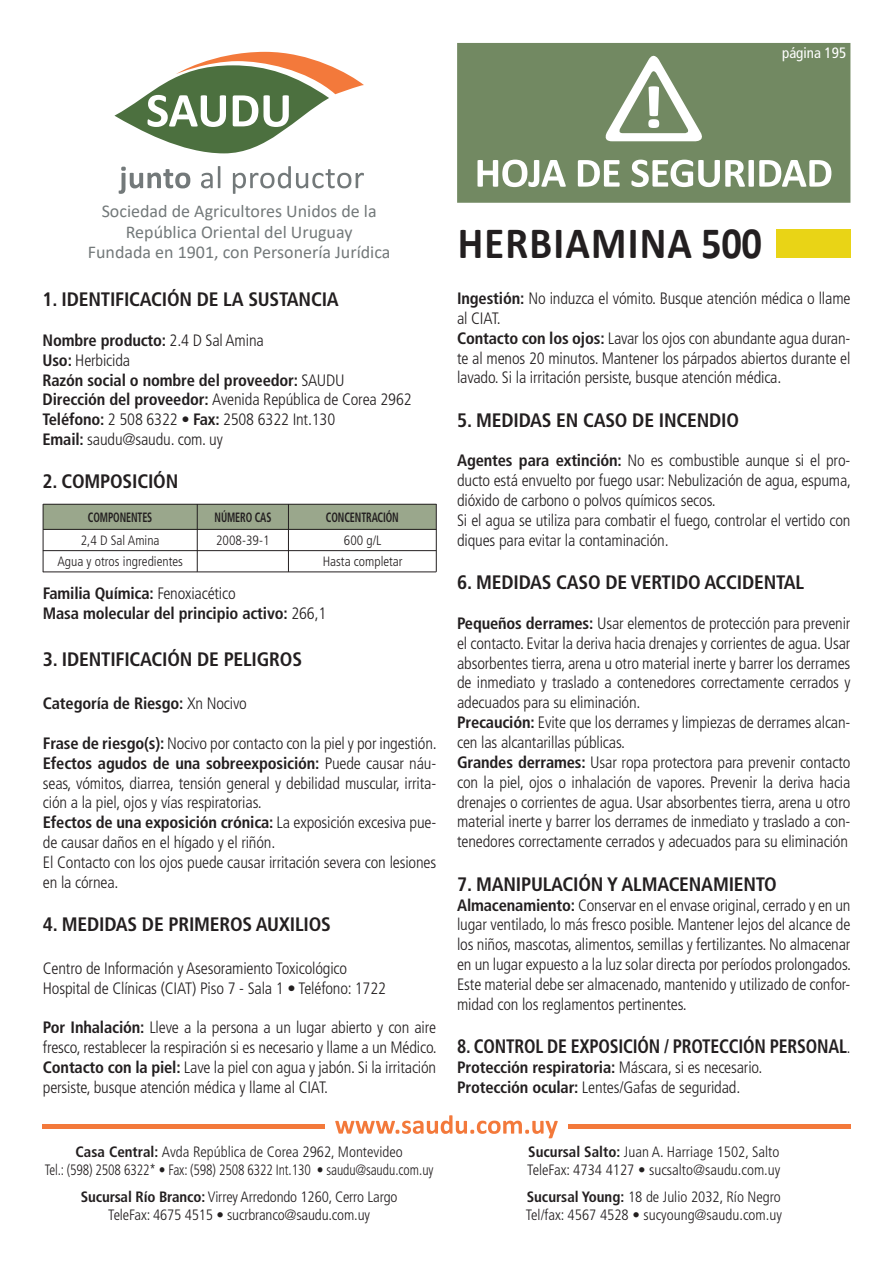
<style>
.page{position:relative;width:893px;height:1263px;background:#fff}
.page>*{position:absolute;margin:0;border:0;box-sizing:border-box;transform-origin:0 0}
.t1{font:700 45px "Calibri";letter-spacing:.03em;color:#231f20;scale:.9 1}
.t2{font:700 condensed 19.5px "Frutiger LT Std";letter-spacing:-.01em;color:#231f20}
.t3{font:700 condensed 19.5px "Frutiger LT Std";letter-spacing:-.01em;color:#231f20;scale:.91 1}
.t4{font:18px/21.6px "Calibri";color:#73797a;text-align:center}
.t5{font:300 condensed 16.5px/19.8px "Frutiger LT Std";letter-spacing:-.01em;color:#231f20}
.t6{font:700 condensed 16.5px/19.8px "Frutiger LT Std";letter-spacing:-.01em;color:#231f20}
.t7{font:300 condensed 15px/18px "Frutiger LT Std";color:#231f20;text-align:center}
.t8{font:condensed 15px "Frutiger LT Std";color:#fff}
.t9{font:300 condensed 13.5px/21px "Frutiger LT Std";color:#231f20;text-align:center}
.t10{font:700 condensed 13.5px "Frutiger LT Std";letter-spacing:-.01em;color:#231f20;scale:.75 1}
.s1{font-weight:700}
.s2{font-weight:300}
.s3{font-weight:300;font-size:16.5px}
</style>
<div class="page">
<svg style="left:457px;top:43px;width:393px;height:160px;background:#829674"></svg>
<svg style="left:119px;top:167px;width:71px;height:27px"></svg>
<svg style="left:201px;top:166px;width:19px;height:22px"></svg>
<svg style="left:233px;top:166px;width:131px;height:28px"></svg>
<svg style="left:114px;top:52px;width:250px;height:101px"></svg>
<div style="left:776px;top:229px;width:74px;height:29px;background:#e9d416"></div>
<svg style="left:43px;top:1125px;width:282px;height:4px"></svg>
<svg style="left:568px;top:1125px;width:282px;height:4px"></svg>
<svg style="left:335px;top:1115px;width:223px;height:23px"></svg>
<div style="left:43px;top:504px;width:154px;height:25px;background:#9aa78c"></div>
<div style="left:197px;top:504px;width:91px;height:25px;background:#9aa78c"></div>
<div style="left:288px;top:504px;width:148px;height:25px;background:#9aa78c"></div>
<hr style="left:43px;top:529px;width:393px;height:1px;background:#231f20">
<hr style="left:43px;top:550px;width:393px;height:1px;background:#231f20">
<hr style="left:43px;top:572px;width:393px;height:1px;background:#231f20">
<hr style="left:197px;top:504px;width:1px;height:68px;background:#231f20">
<hr style="left:288px;top:504px;width:1px;height:68px;background:#231f20">
<hr style="left:436px;top:504px;width:1px;height:68px;background:#231f20">
<hr style="left:43px;top:504px;width:393px;height:1px;background:#231f20">
<hr style="left:43px;top:504px;width:1px;height:68px;background:#231f20">
<p class="t8" style="left:782px;top:45px;width:66px">página 195</p>
<p class="t4" style="left:102px;top:199px;width:276px">Sociedad de Agricultores Unidos de la<br>República Oriental del Uruguay</p>
<p class="t4" style="left:88px;top:240px;width:304px">Fundada en 1901, con Personería Jurídica</p>
<p class="t2" style="left:43px;top:288px;width:298px">1. IDENTIFICACIÓN DE LA SUSTANCIA</p>
<p class="t5" style="left:43px;top:330px;width:371px"><span class="s1">Nombre producto:</span> 2.4 D Sal Amina<br><span class="s1">Uso:</span> Herbicida<br><span class="s1">Razón social o nombre del proveedor:</span> SAUDU<br><span class="s1">Dirección del proveedor:</span> Avenida República de Corea 2962<br><span class="s1">Teléfono:</span> 2 508 6322 • <span class="s1">Fax:</span> 2508 6322 Int.130<br><span class="s1">Email:</span> saudu@saudu. com. uy</p>
<p class="t2" style="left:43px;top:470px;width:137px">2. COMPOSICIÓN</p>
<p class="t10" style="left:88px;top:509px;width:87px">COMPONENTES</p>
<p class="t10" style="left:215px;top:509px;width:77px">NÚMERO CAS</p>
<p class="t10" style="left:326px;top:509px;width:99px">CONCENTRACIÓN</p>
<p class="t9" style="left:216px;top:530px;width:55px">2008-39-1</p>
<p class="t9" style="left:323px;top:530px;width:82px">600 g/L<br>Hasta completar</p>
<p class="t9" style="left:57px;top:530px;width:127px">2,4 D Sal Amina<br>Agua y otros ingredientes</p>
<p class="t6" style="left:43px;top:584px;width:285px">Familia Química: <span class="s2">Fenoxiacético<br></span>Masa molecular del principio activo: <span class="s2">266,1</span></p>
<p class="t2" style="left:43px;top:648px;width:261px">3. IDENTIFICACIÓN DE PELIGROS</p>
<p class="t6" style="left:43px;top:694px;width:206px">Categoría de Riesgo: <span class="s2">Xn Nocivo</span></p>
<p class="t5" style="left:43px;top:733px;width:395px"><span class="s1">Frase de riesgo(s):</span> Nocivo por contacto con la piel y por ingestión.<br><span class="s1">Efectos agudos de una sobreexposición:</span> Puede causar náu&shy;seas, vómitos, diarrea, tensión general y debilidad muscular, irrita&shy;ción a la piel, ojos y vías respiratorias.<br><span class="s1">Efectos de una exposición crónica:</span> La exposición excesiva pue&shy;de causar daños en el hígado y el riñón.<br>El Contacto con los ojos puede causar irritación severa con lesiones en la córnea.</p>
<p class="t2" style="left:43px;top:912px;width:290px">4. MEDIDAS DE PRIMEROS AUXILIOS</p>
<p class="t5" style="left:43px;top:958px;width:345px">Centro de Información y Asesoramiento Toxicológico<br>Hospital de Clínicas (CIAT) Piso 7 - Sala 1 • Teléfono: 1722</p>
<p class="t5" style="left:43px;top:1018px;width:395px;text-align:justify"><span class="s1">Por Inhalación:</span> Lleve a la persona a un lugar abierto y con aire fresco, restablecer la respiración si es necesario y llame a un Médico.<br><span class="s1">Contacto con la piel:</span> Lave la piel con agua y jabón. Si la irritación persiste, busque atención médica y llame al CIAT.</p>
<p class="t7" style="left:45px;top:1143px;width:390px"><span class="s1">Casa Central:</span> Avda República de Corea 2962, Montevideo<br>Tel.: (598) 2508 6322* • Fax: (598) 2508 6322 Int.130 • saudu@saudu.com.uy</p>
<p class="t7" style="left:81px;top:1188px;width:318px"><span class="s1">Sucursal Río Branco:</span> Virrey Arredondo 1260, Cerro Largo<br>TeleFax: 4675 4515 • sucrbranco@saudu.com.uy</p>
<h1 class="t1" style="left:458px;top:211px;width:339px">HERBIAMINA 500</h1>
<p class="t5" style="left:457px;top:289px;width:395px"><span class="s1">Ingestión:</span> No induzca el vómito. Busque atención médica o llame al CIAT.<br><span class="s1">Contacto con los ojos:</span> Lavar los ojos con abundante agua duran&shy;te al menos 20 minutos. Mantener los párpados abiertos durante el lavado. Si la irritación persiste, busque atención médica.</p>
<p class="t2" style="left:457px;top:408px;width:283px">5. MEDIDAS EN CASO DE INCENDIO</p>
<p class="t5" style="left:457px;top:451px;width:395px"><span class="s1">Agentes para extinción:</span> No es combustible aunque si el pro&shy;ducto está envuelto por fuego usar: Nebulización de agua, espuma, dióxido de carbono o polvos químicos secos.<br>Si el agua se utiliza para combatir el fuego, controlar el vertido con diques para evitar la contaminación.</p>
<p class="t2" style="left:457px;top:571px;width:349px">6. MEDIDAS CASO DE VERTIDO ACCIDENTAL</p>
<p class="t5" style="left:457px;top:613px;width:395px"><span class="s1">Pequeños derrames:</span> Usar elementos de protección para prevenir el contacto. Evitar la deriva hacia drenajes y corrientes de agua. Usar absorbentes tierra, arena u otro material inerte y barrer los derrames de inmediato y traslado a contenedores correctamente cerrados y adecuados para su eliminación.<br><span class="s1">Precaución:</span> Evite que los derrames y limpiezas de derrames alcan&shy;cen las alcantarillas públicas.<br><span class="s1">Grandes derrames:</span> Usar ropa protectora para prevenir contacto con la piel, ojos o inhalación de vapores. Prevenir la deriva hacia drenajes o corrientes de agua. Usar absorbentes tierra, arena u otro material inerte y barrer los derrames de inmediato y traslado a con&shy;tenedores correctamente cerrados y adecuados para su eliminación</p>
<p class="t2" style="left:457px;top:872px;width:321px">7. MANIPULACIÓN Y ALMACENAMIENTO</p>
<p class="t5" style="left:457px;top:895px;width:395px;text-align:justify"><span class="s1">Almacenamiento:</span> Conservar en el envase original, cerrado y en un lugar ventilado, lo más fresco posible. Mantener lejos del alcance de los niños, mascotas, alimentos, semillas y fertilizantes. No almacenar en un lugar expuesto a la luz solar directa por períodos prolongados.<br>Este material debe ser almacenado, mantenido y utilizado de confor&shy;midad con los reglamentos pertinentes.</p>
<p class="t3" style="left:457px;top:1035px;width:434px">8. CONTROL DE EXPOSICIÓN / PROTECCIÓN PERSONAL<span class="s3">.</span></p>
<p class="t5" style="left:457px;top:1057px;width:307px"><span class="s1">Protección respiratoria:</span> Máscara, si es necesario.<br><span class="s1">Protección ocular:</span> Lentes/Gafas de seguridad.</p>
<p class="t7" style="left:527px;top:1143px;width:255px;text-align:left"><span class="s1">Sucursal Salto:</span> Juan A. Harriage 1502, Salto<br>TeleFax: 4734 4127 • sucsalto@saudu.com.uy</p>
<p class="t7" style="left:526px;top:1188px;width:258px;text-align:left"><span class="s1">Sucursal Young:</span> 18 de Julio 2032, Río Negro<br>Tel/fax: 4567 4528 • sucyoung@saudu.com.uy</p>
</div>
